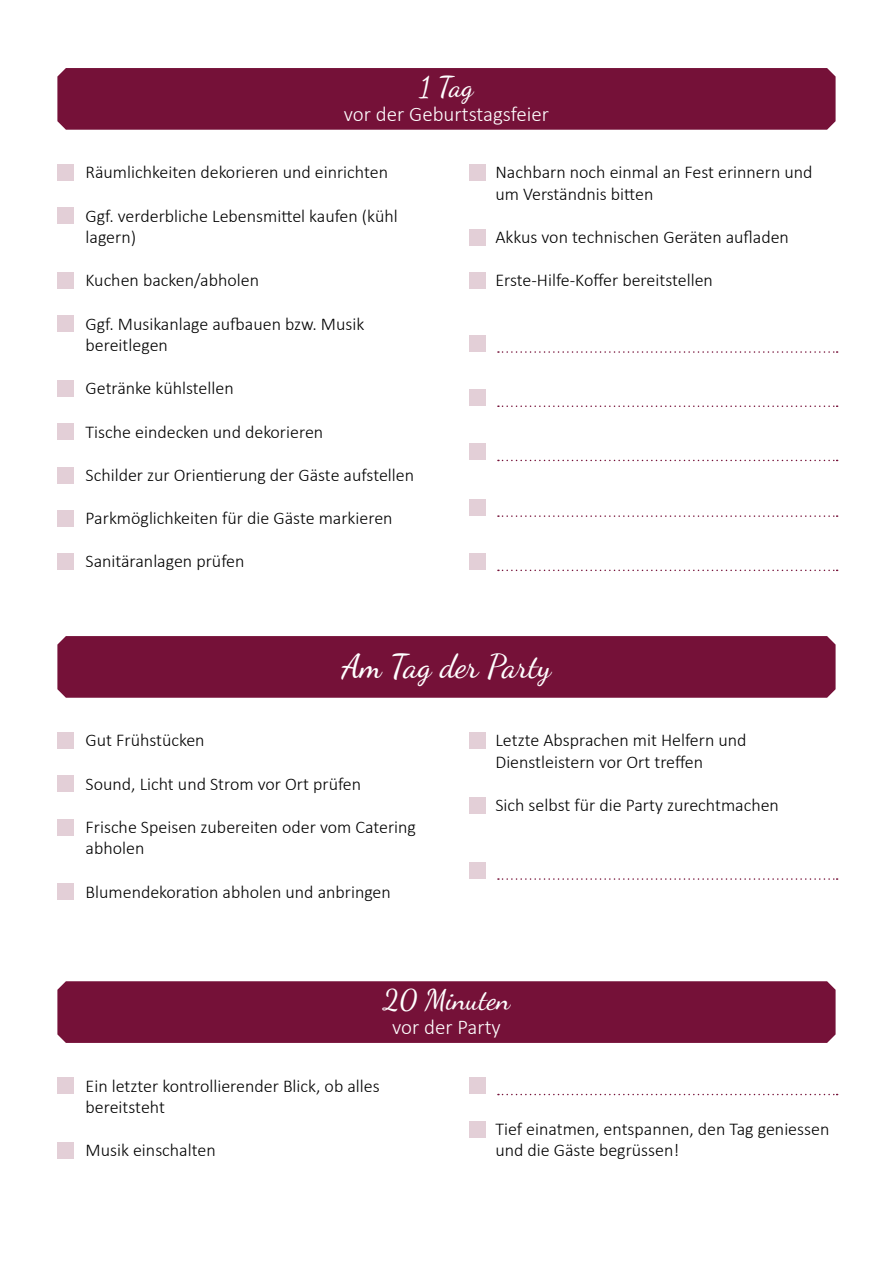
<style>
.page{position:relative;width:893px;height:1263px;background:#fff}
.page>*{position:absolute;margin:0;border:0;box-sizing:border-box;transform-origin:0 0}
.t1{font:500 33px "Dancing Script";color:#fff}
.t2{font:500 28.5px "Dancing Script";color:#fff}
.t3{font:300 21px "Calibri";color:#fff}
.t4{font:300 18px/21.6px "Calibri";color:#000}
</style>
<div class="page">
<div style="left:57px;top:68px;width:779px;height:62px;background:#751138"></div>
<div style="left:57px;top:164px;width:17px;height:17px;background:#e3cfd7"></div>
<div style="left:57px;top:272px;width:17px;height:17px;background:#e3cfd7"></div>
<div style="left:57px;top:208px;width:17px;height:16px;background:#e3cfd7"></div>
<div style="left:57px;top:316px;width:17px;height:16px;background:#e3cfd7"></div>
<div style="left:57px;top:380px;width:17px;height:17px;background:#e3cfd7"></div>
<div style="left:57px;top:424px;width:17px;height:16px;background:#e3cfd7"></div>
<div style="left:57px;top:467px;width:17px;height:16px;background:#e3cfd7"></div>
<div style="left:57px;top:510px;width:17px;height:16px;background:#e3cfd7"></div>
<div style="left:57px;top:553px;width:17px;height:16px;background:#e3cfd7"></div>
<div style="left:469px;top:165px;width:16px;height:16px;background:#e3cfd7"></div>
<div style="left:469px;top:229px;width:16px;height:16px;background:#e3cfd7"></div>
<div style="left:469px;top:272px;width:16px;height:17px;background:#e3cfd7"></div>
<div style="left:57px;top:636px;width:779px;height:62px;background:#751138"></div>
<div style="left:57px;top:732px;width:17px;height:17px;background:#e3cfd7"></div>
<div style="left:57px;top:776px;width:17px;height:16px;background:#e3cfd7"></div>
<div style="left:57px;top:819px;width:17px;height:16px;background:#e3cfd7"></div>
<div style="left:57px;top:884px;width:17px;height:16px;background:#e3cfd7"></div>
<div style="left:469px;top:732px;width:16px;height:17px;background:#e3cfd7"></div>
<div style="left:469px;top:797px;width:16px;height:16px;background:#e3cfd7"></div>
<div style="left:469px;top:862px;width:16px;height:16px;background:#e3cfd7"></div>
<svg style="left:498px;top:878px;width:340px;height:2px"></svg>
<svg style="left:498px;top:1094px;width:340px;height:1px"></svg>
<div style="left:57px;top:981px;width:779px;height:62px;background:#751138"></div>
<div style="left:57px;top:1077px;width:17px;height:17px;background:#e3cfd7"></div>
<div style="left:57px;top:1142px;width:17px;height:16px;background:#e3cfd7"></div>
<div style="left:469px;top:1077px;width:16px;height:17px;background:#e3cfd7"></div>
<div style="left:469px;top:1121px;width:16px;height:16px;background:#e3cfd7"></div>
<div style="left:469px;top:499px;width:16px;height:16px;background:#e3cfd7"></div>
<svg style="left:498px;top:515px;width:340px;height:2px"></svg>
<div style="left:469px;top:389px;width:16px;height:16px;background:#e3cfd7"></div>
<svg style="left:498px;top:405px;width:340px;height:2px"></svg>
<div style="left:469px;top:335px;width:16px;height:16px;background:#e3cfd7"></div>
<svg style="left:498px;top:351px;width:340px;height:2px"></svg>
<div style="left:469px;top:553px;width:16px;height:17px;background:#e3cfd7"></div>
<svg style="left:498px;top:570px;width:340px;height:1px"></svg>
<div style="left:469px;top:443px;width:16px;height:17px;background:#e3cfd7"></div>
<svg style="left:498px;top:460px;width:340px;height:1px"></svg>
<h2 class="t2" style="left:420px;top:65px;width:55px">1 Tag</h2>
<p class="t3" style="left:344px;top:101px;width:207px">vor der Geburtstagsfeier</p>
<p class="t4" style="left:86px;top:161px;width:304px">Räumlichkeiten dekorieren und einrichten</p>
<p class="t4" style="left:86px;top:205px;width:314px">Ggf. verderbliche Lebensmittel kaufen (kühl lagern)</p>
<p class="t4" style="left:86px;top:269px;width:175px">Kuchen backen/abholen</p>
<p class="t4" style="left:86px;top:313px;width:280px">Ggf. Musikanlage aufbauen bzw. Musik bereitlegen</p>
<p class="t4" style="left:86px;top:377px;width:150px">Getränke kühlstellen</p>
<p class="t4" style="left:86px;top:421px;width:239px">Tische eindecken und dekorieren</p>
<p class="t4" style="left:86px;top:464px;width:330px">Schilder zur Orientierung der Gäste aufstellen</p>
<p class="t4" style="left:86px;top:507px;width:309px">Parkmöglichkeiten für die Gäste markieren</p>
<p class="t4" style="left:86px;top:550px;width:160px">Sanitäranlagen prüfen</p>
<p class="t4" style="left:495px;top:161px;width:319px">Nachbarn noch einmal an Fest erinnern und um Verständnis bitten</p>
<p class="t4" style="left:495px;top:226px;width:295px">Akkus von technischen Geräten aufladen</p>
<p class="t4" style="left:495px;top:269px;width:219px">Erste-Hilfe-Koffer bereitstellen</p>
<h1 class="t1" style="left:342px;top:640px;width:211px">Am Tag der Party</h1>
<p class="t4" style="left:86px;top:729px;width:121px">Gut Frühstücken</p>
<p class="t4" style="left:86px;top:773px;width:277px">Sound, Licht und Strom vor Ort prüfen</p>
<p class="t4" style="left:86px;top:816px;width:332px">Frische Speisen zubereiten oder vom Catering abholen</p>
<p class="t4" style="left:86px;top:881px;width:307px">Blumendekoration abholen und anbringen</p>
<p class="t4" style="left:495px;top:729px;width:253px">Letzte Absprachen mit Helfern und<br>Dienstleistern vor Ort treffen</p>
<p class="t4" style="left:495px;top:794px;width:285px">Sich selbst für die Party zurechtmachen</p>
<h2 class="t2" style="left:383px;top:978px;width:129px">20 Minuten</h2>
<p class="t3" style="left:392px;top:1014px;width:110px">vor der Party</p>
<p class="t4" style="left:86px;top:1074px;width:296px">Ein letzter kontrollierender Blick, ob alles bereitsteht</p>
<p class="t4" style="left:86px;top:1139px;width:132px">Musik einschalten</p>
<p class="t4" style="left:495px;top:1118px;width:335px">Tief einatmen, entspannen, den Tag geniessen und die Gäste begrüssen!</p>
</div>
